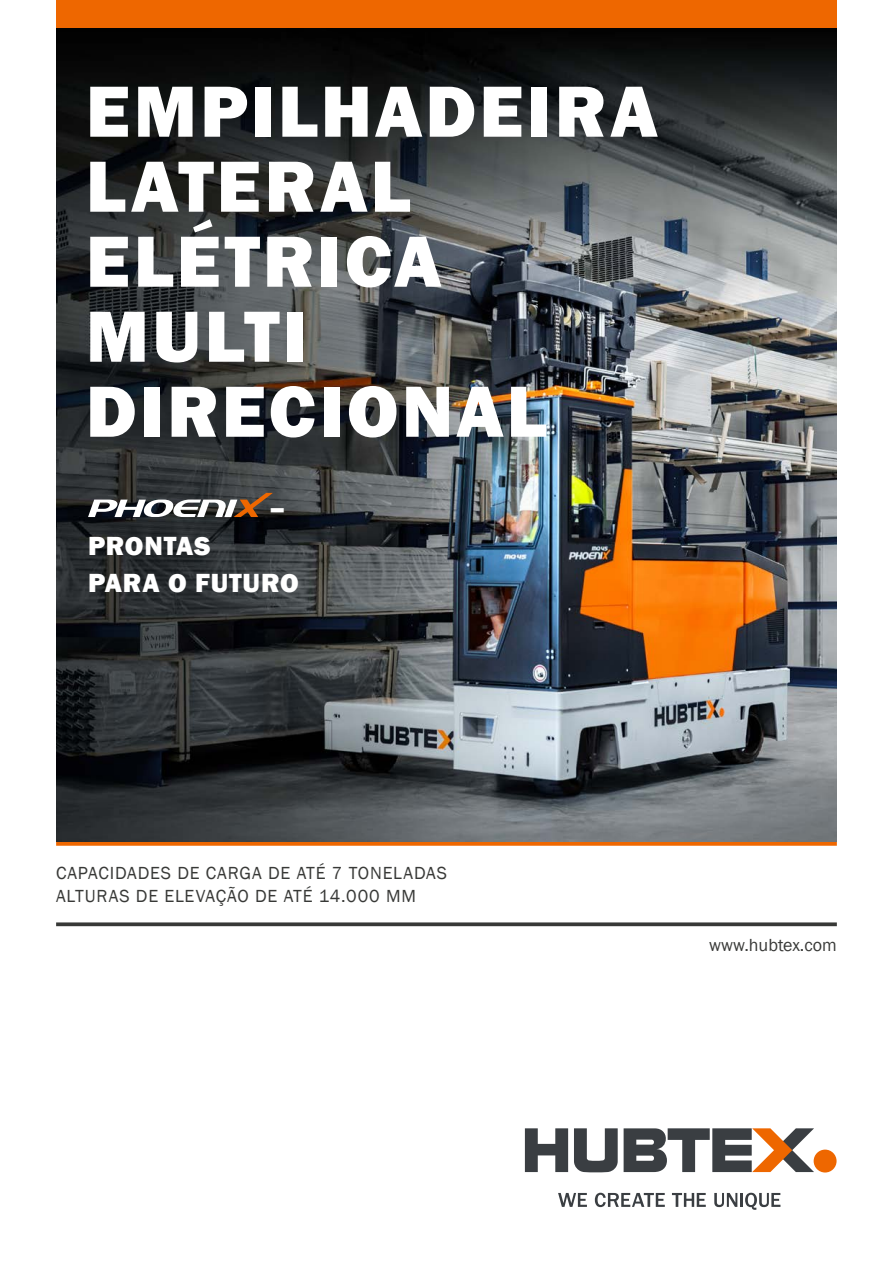
<style>
.page{position:relative;width:893px;height:1263px;background:#fff}
.page>*{position:absolute;margin:0;border:0;box-sizing:border-box;transform-origin:0 0}
.t1{font:800 75px/75px "Franklin Gothic";letter-spacing:.04em;color:#fff}
.t2{font:800 27px/37.5px "Franklin Gothic";letter-spacing:.03em;color:#fff}
.t3{font:18px/22.5px "Franklin Gothic";letter-spacing:.045em;color:#383937}
.t4{font:18px "Franklin Gothic";color:#383937}
</style>
<div class="page">
<svg style="left:56px;top:922px;width:781px;height:4px;background:#4e4f4d"></svg>
<svg style="left:56px;top:842px;width:781px;height:4px;background:#ef7010"></svg>
<div style="left:56px;top:0;width:781px;height:28px;background:#ee6700"></div>
<img style="left:56px;top:28px;width:781px;height:814px">
<div style="left:814px;top:1149px;width:22px;height:23px;background:#ee6700;border-radius:50%"></div>
<svg style="left:525px;top:1128px;width:43px;height:44px"></svg>
<svg style="left:574px;top:1128px;width:44px;height:44px"></svg>
<svg style="left:624px;top:1128px;width:190px;height:44px"></svg>
<svg style="left:558px;top:1193px;width:29px;height:14px"></svg>
<svg style="left:595px;top:1193px;width:70px;height:14px"></svg>
<svg style="left:672px;top:1193px;width:34px;height:14px"></svg>
<svg style="left:714px;top:1193px;width:23px;height:14px"></svg>
<hr style="left:740px;top:1193px;width:3px;height:14px;background:#3a3e42">
<svg style="left:745px;top:1193px;width:35px;height:17px"></svg>
<svg style="left:88px;top:493px;width:185px;height:24px"></svg>
<h1 class="t1" style="left:86px;top:74px;width:574px">EMPILHADEIRA<br>LATERAL<br>ELÉTRICA<br>MULTI<br>DIRECIONAL</h1>
<h2 class="t2" style="left:269px;top:489px;width:17px">–</h2>
<h2 class="t2" style="left:88px;top:527px;width:212px">PRONTAS<br>PARA O FUTURO</h2>
<p class="t3" style="left:56px;top:862px;width:393px">CAPACIDADES DE CARGA DE ATÉ 7 TONELADAS<br>ALTURAS DE ELEVAÇÃO DE ATÉ 14.000 MM</p>
<p class="t4" style="left:709px;top:933px;width:129px">www.hubtex.com</p>
</div>
